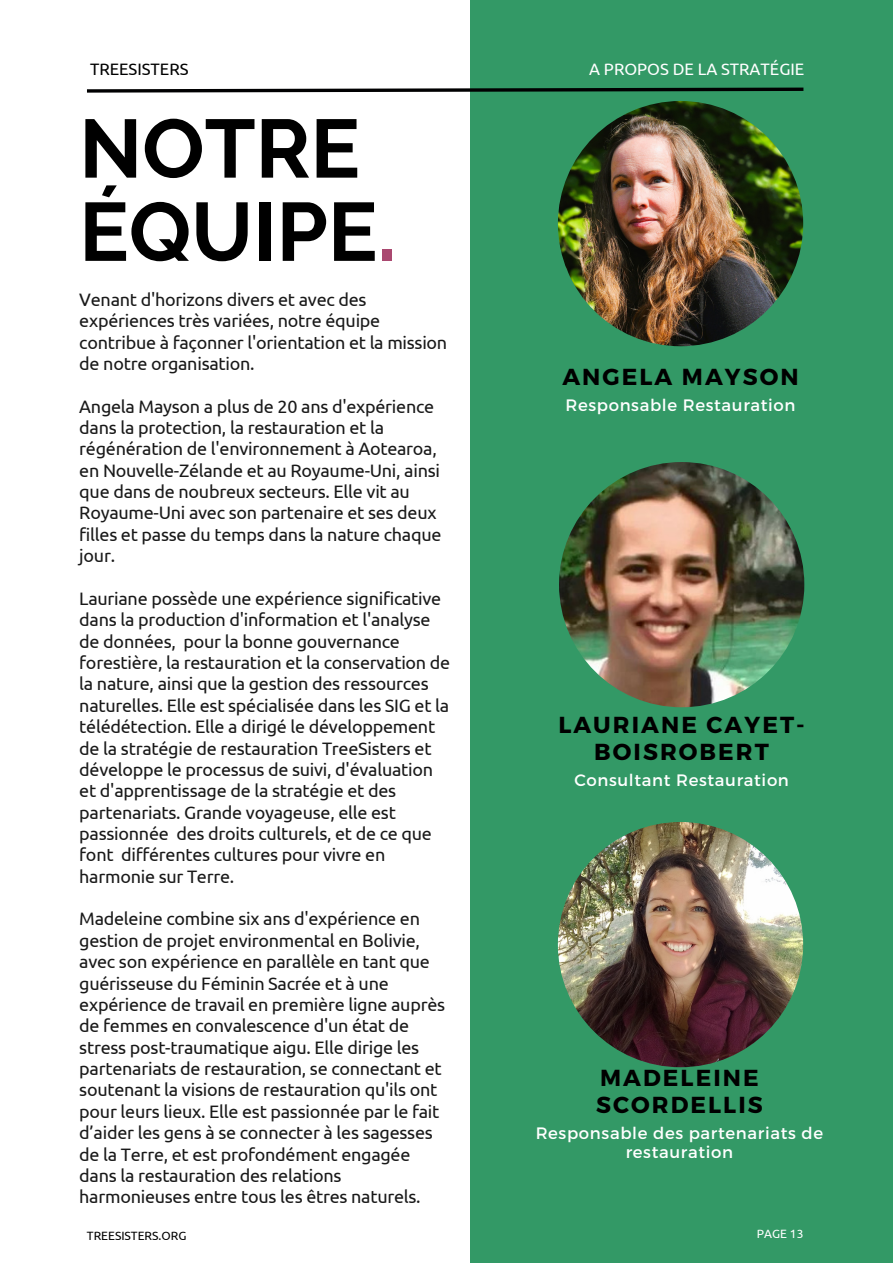
<style>
.page{position:relative;width:893px;height:1264px;background:#fff}
.page>*{position:absolute;margin:0;border:0;box-sizing:border-box;transform-origin:0 0}
.t1{font:700 82.5px/83.2px "Raleway";color:#000}
.t2{font:700 23.1px/27px "Montserrat";letter-spacing:.09em;color:#000;text-align:center}
.t3{font:18px/21.3px "Ubuntu";letter-spacing:-.015em;color:#191919}
.t4{font:16.5px/19px "Montserrat";letter-spacing:.04em;color:#fff;text-align:center}
.t5{font:16.5px "Ubuntu";color:#fff}
.t6{font:16.5px "Ubuntu";color:#000001}
.t7{font:12px "Ubuntu";color:#000}
.t8{font:12px "Ubuntu";color:#fff}
.s1{color:#aa4870}
</style>
<div class="page">
<div style="left:470px;top:0;width:422px;height:1262px;background:#396"></div>
<img style="left:558px;top:101px;width:245px;height:245px;border-radius:50%">
<img style="left:559px;top:462px;width:245px;height:245px;border-radius:50%">
<img style="left:558px;top:822px;width:245px;height:245px;border-radius:50%">
<svg style="left:87px;top:87px;width:717px;height:6px"></svg>
<p class="t6" style="left:90px;top:59px;width:100px">TREESISTERS</p>
<p class="t5" style="left:589px;top:59px;width:217px">A PROPOS DE LA STRATÉGIE</p>
<p class="t1" style="left:79px;top:107px;width:318px">NOTRE<br>ÉQUIPE<span class="s1">.</span></p>
<p class="t3" style="left:79px;top:288px;width:369px">Venant d'horizons divers et avec des expériences très variées, notre équipe contribue à façonner l'orientation et la mission de notre organisation.</p>
<p class="t3" style="left:79px;top:395px;width:364px">Angela Mayson a plus de 20 ans d'expérience dans la protection, la restauration et la régénération de l'environnement à Aotearoa, en Nouvelle-Zélande et au Royaume-Uni, ainsi que dans de noubreux secteurs. Elle vit au Royaume-Uni avec son partenaire et ses deux filles et passe du temps dans la nature chaque jour.</p>
<p class="t3" style="left:79px;top:587px;width:372px">Lauriane possède une expérience significative dans la production d'information et l'analyse de données, pour la bonne gouvernance forestière, la restauration et la conservation de la nature, ainsi que la gestion des ressources naturelles. Elle est spécialisée dans les SIG et la télédétection. Elle a dirigé le développement de la stratégie de restauration TreeSisters et développe le processus de suivi, d'évaluation et d'apprentissage de la stratégie et des partenariats. Grande voyageuse, elle est passionnée des droits culturels, et de ce que font différentes cultures pour vivre en harmonie sur Terre.</p>
<p class="t3" style="left:79px;top:908px;width:367px">Madeleine combine six ans d'expérience en gestion de projet environmental en Bolivie, avec son expérience en parallèle en tant que guérisseuse du Féminin Sacrée et à une expérience de travail en première ligne auprès de femmes en convalescence d'un état de stress post-traumatique aigu. Elle dirige les partenariats de restauration, se connectant et soutenant la visions de restauration qu'ils ont pour leurs lieux. Elle est passionnée par le fait d’aider les gens à se connecter à les sagesses de la Terre, et est profondément engagée dans la restauration des relations harmonieuses entre tous les êtres naturels.</p>
<p class="t2" style="left:562px;top:362px;width:238px">ANGELA MAYSON</p>
<p class="t4" style="left:565px;top:395px;width:232px">Responsable Restauration</p>
<p class="t2" style="left:558px;top:709px;width:248px">LAURIANE CAYET-<br>BOISROBERT</p>
<p class="t4" style="left:574px;top:769px;width:216px">Consultant Restauration</p>
<p class="t2" style="left:596px;top:1062px;width:168px;text-align:left">MADELEINE<br>SCORDELLIS</p>
<p class="t4" style="left:535px;top:1122px;width:289px">Responsable des partenariats de restauration</p>
<p class="t7" style="left:87px;top:1228px;width:101px">TREESISTERS.ORG</p>
<p class="t8" style="left:756px;top:1227px;width:48px">PAGE 13</p>
</div>
